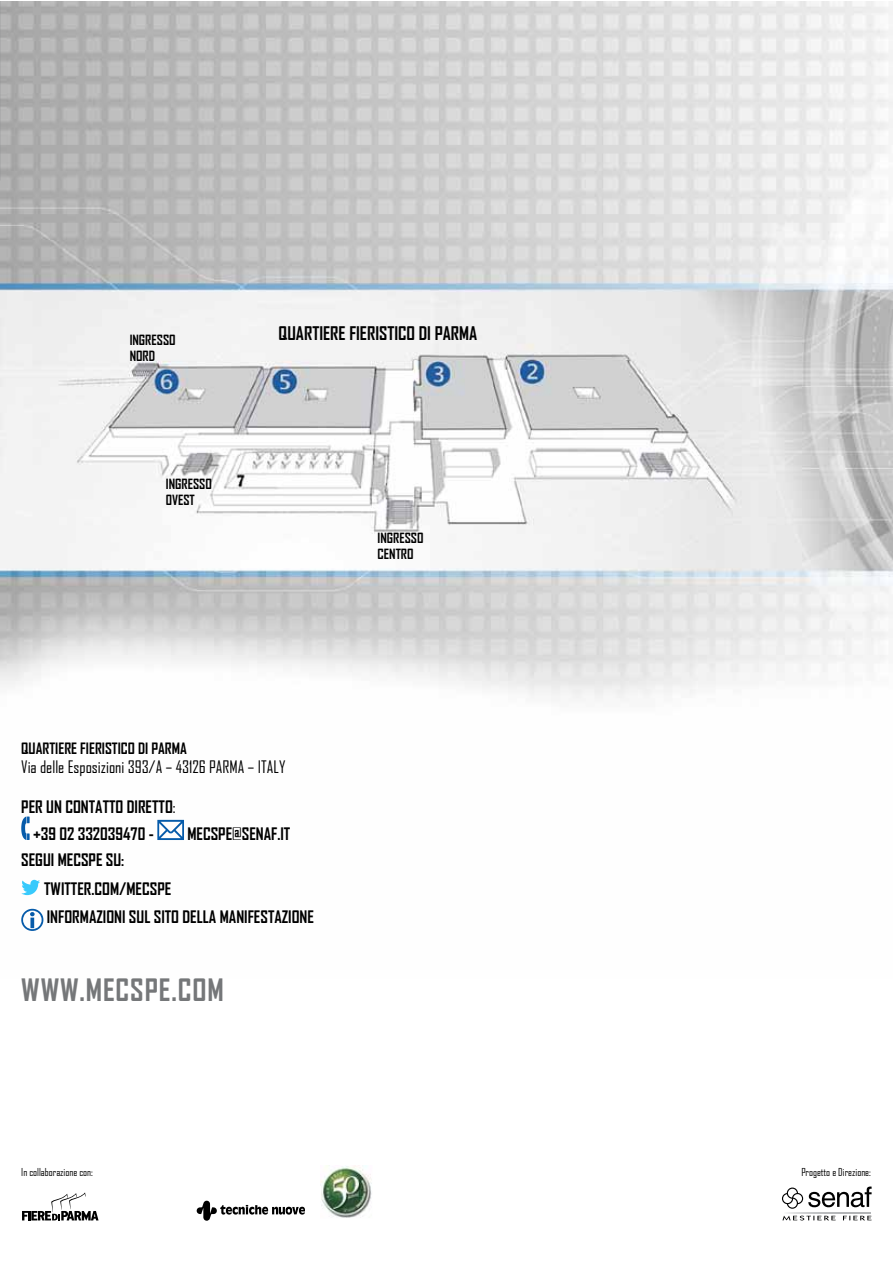
<style>
.page{position:relative;width:893px;height:1263px;background:#fff}
.page>*{position:absolute;margin:0;border:0;box-sizing:border-box;transform-origin:0 0}
.t1{font:700 29.55px "Agency FB";letter-spacing:.03em;color:#757779}
.t2{font:700 18px "Agency FB";color:#000}
.t3{font:700 16.5px/26.8px "Agency FB";color:#000}
.t4{font:16.5px "Agency FB";color:#000}
.t5{font:700 15px "Agency FB";color:#000}
.t6{font:700 13.5px/16.2px "Agency FB";color:#000}
.t7{font:10.5px "Agency FB";color:#000}
.s1{font-weight:400}
</style>
<div class="page">
<img style="left:0;top:1px;width:892px;height:922px">
<svg style="left:21px;top:816px;width:9px;height:24px"></svg>
<svg style="left:157px;top:820px;width:27px;height:20px"></svg>
<svg style="left:782px;top:1186px;width:90px;height:23px"></svg>
<svg style="left:782px;top:1215px;width:54px;height:5px"></svg>
<svg style="left:843px;top:1215px;width:29px;height:5px"></svg>
<svg style="left:786px;top:1212px;width:85px;height:1px"></svg>
<svg style="left:22px;top:1192px;width:77px;height:28px"></svg>
<img style="left:320px;top:1166px;width:52px;height:52px">
<svg style="left:197px;top:1201px;width:108px;height:20px"></svg>
<svg style="left:21px;top:909px;width:22px;height:22px"></svg>
<svg style="left:21px;top:880px;width:19px;height:15px"></svg>
<p class="t6" style="left:130px;top:331px;width:47px">INGRESSO<br>NORD</p>
<p class="t6" style="left:166px;top:475px;width:47px">INGRESSO<br>0VEST</p>
<p class="t2" style="left:279px;top:322px;width:200px">QUARTIERE FIERISTICO DI PARMA</p>
<p class="t6" style="left:378px;top:530px;width:47px">INGRESSO<br>CENTRO</p>
<p class="t5" style="left:21px;top:738px;width:167px">QUARTIERE FIERISTICO DI PARMA</p>
<p class="t4" style="left:21px;top:756px;width:266px">Via delle Esposizioni 393/A – 43126 PARMA – ITALY</p>
<p class="t3" style="left:33px;top:793px;width:144px;text-indent:-12px">PER UN CONTATTO DIRETTO<span class="s1">: </span>+39 02 332039470 -‐</p>
<p class="t3" style="left:187px;top:820px;width:104px">MECSPE@SENAF.IT</p>
<p class="t3" style="left:44px;top:845px;width:129px;line-height:28.8px;text-indent:-23px">SEGUI MECSPE SU:<br>TWITTER.COM/MECSPE</p>
<p class="t3" style="left:47px;top:903px;width:269px">INFORMAZIONI SUL SITO DELLA MANIFESTAZIONE</p>
<h1 class="t1" style="left:21px;top:971px;width:204px">WWW.MECSPE.COM</h1>
<p class="t7" style="left:21px;top:1166px;width:73px">In collaborazione con:</p>
<p class="t7" style="left:801px;top:1166px;width:71px">Progetto e Direzione:</p>
</div>
